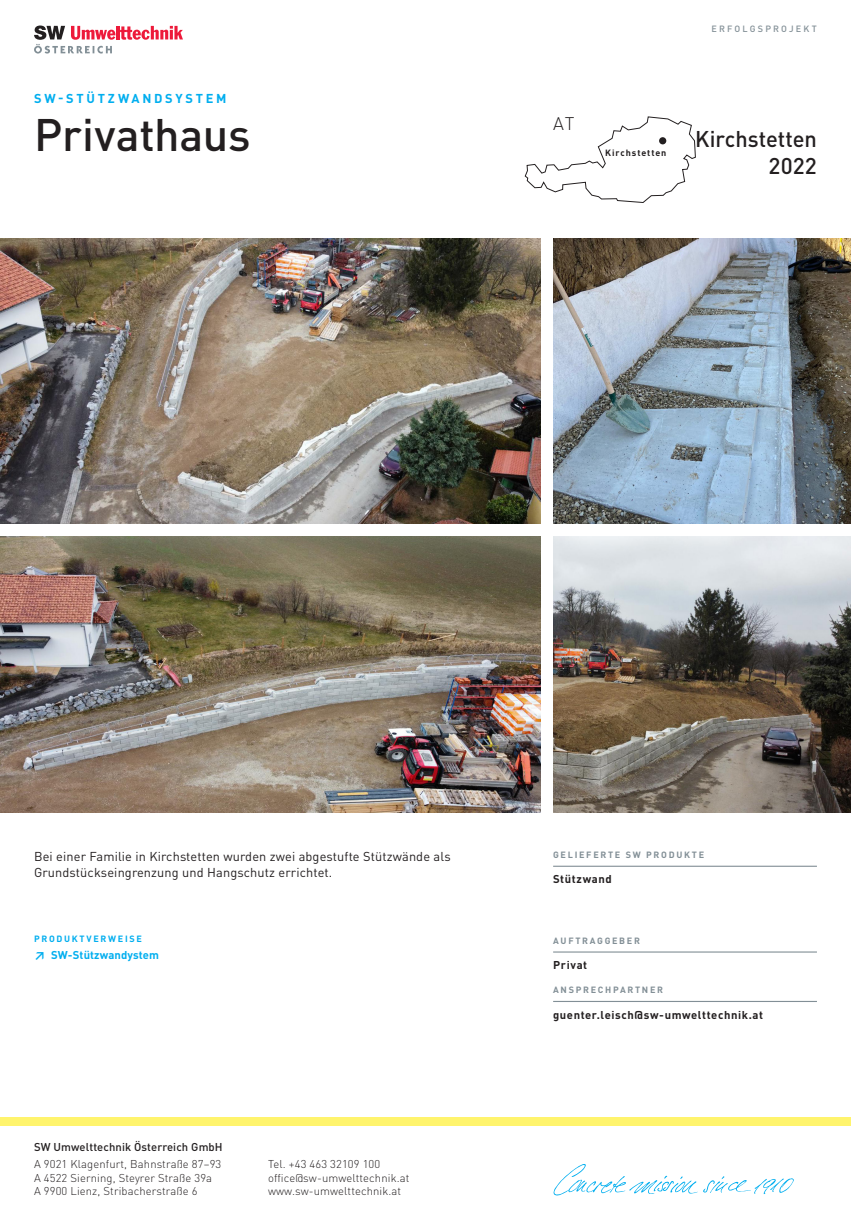
<style>
.page{position:relative;width:851px;height:1221px;background:#fff}
.page>*{position:absolute;margin:0;border:0;box-sizing:border-box;transform-origin:0 0}
.t1{font:500 45px "DIN Pro";letter-spacing:-.005em;color:#231f20}
.t2{font:500 22.5px/27px "DIN Pro";color:#231f20;text-align:right}
.t3{font:300 18px "DIN Pro";color:#231f20}
.t4{font:12.75px/16.2px "DIN Pro";letter-spacing:.01em;color:#231f20}
.t5{font:700 12.75px "DIN Pro";letter-spacing:.215em;color:#00aeef}
.t6{font:300 11.25px/13.5px "DIN Pro";letter-spacing:.01em;color:#231f20}
.t7{font:700 11.25px "DIN Pro";letter-spacing:.05em;color:#231f20}
.t8{font:500 11.25px "DIN Pro";letter-spacing:.01em;color:#231f20}
.t9{font:700 11.25px "DIN Pro";letter-spacing:.01em;color:#00aeef}
.t10{font:700 9px "DIN Pro";letter-spacing:.19em;color:#828f96}
.t11{font:700 9px "DIN Pro";letter-spacing:.19em;color:#00aeef}
.t12{font:500 9px "DIN Pro";letter-spacing:.24em;color:#828f96}
.t13{font:700 9px "DIN Pro";letter-spacing:.1em;color:#231f20}
</style>
<div class="page">
<img style="left:0;top:238px;width:540px;height:285px">
<img style="left:553px;top:536px;width:297px;height:276px">
<img style="left:553px;top:238px;width:297px;height:285px">
<img style="left:0;top:536px;width:540px;height:276px">
<svg style="left:34px;top:26px;width:149px;height:28px"></svg>
<svg style="left:524px;top:116px;width:172px;height:87px"></svg>
<div style="left:0;top:1117px;width:850px;height:8px;background:#fff46d"></div>
<svg style="left:553px;top:1164px;width:240px;height:31px"></svg>
<hr style="left:553px;top:865px;width:263px;height:1px;background:#828f96">
<hr style="left:553px;top:951px;width:263px;height:1px;background:#828f96">
<hr style="left:553px;top:1000px;width:263px;height:1px;background:#828f96">
<div style="left:659px;top:137px;width:7px;height:7px;background:#231f20;border-radius:50%"></div>
<p class="t12" style="left:711px;top:23px;width:107px">ERFOLGSPROJEKT</p>
<p class="t5" style="left:34px;top:90px;width:194px">SW-STÜTZWANDSYSTEM</p>
<h1 class="t1" style="left:34px;top:106px;width:218px">Privathaus</h1>
<h2 class="t2" style="left:695px;top:125px;width:123px">Kirchstetten<br>2022</h2>
<h3 class="t3" style="left:553px;top:112px;width:23px">AT</h3>
<p class="t13" style="left:605px;top:146px;width:63px">Kirchstetten</p>
<p class="t4" style="left:34px;top:847px;width:418px">Bei einer Familie in Kirchstetten wurden zwei abgestufte Stützwände als<br>Grundstückseingrenzung und Hangschutz errichtet.</p>
<p class="t11" style="left:34px;top:932px;width:109px">PRODUKTVERWEISE</p>
<p class="t9" style="left:34px;top:947px;width:126px">↗ SW-Stützwandystem</p>
<p class="t8" style="left:34px;top:1139px;width:190px">SW Umwelttechnik Österreich GmbH</p>
<p class="t6" style="left:34px;top:1157px;width:189px">A 9021 Klagenfurt, Bahnstraße 87–93<br>A 4522 Sierning, Steyrer Straße 39a<br>A 9900 Lienz, Stribacherstraße 6</p>
<p class="t6" style="left:268px;top:1157px;width:143px">Tel. +43 463 32109 100 office@sw-umwelttechnik.at www.sw-umwelttechnik.at</p>
<p class="t10" style="left:553px;top:848px;width:152px">GELIEFERTE SW PRODUKTE</p>
<p class="t7" style="left:553px;top:871px;width:60px">Stützwand</p>
<p class="t10" style="left:553px;top:934px;width:88px">AUFTRAGGEBER</p>
<p class="t7" style="left:553px;top:957px;width:36px">Privat</p>
<p class="t10" style="left:553px;top:983px;width:111px">ANSPRECHPARTNER</p>
<p class="t7" style="left:553px;top:1006px;width:211px">guenter.leisch@sw-umwelttechnik.at</p>
</div>
